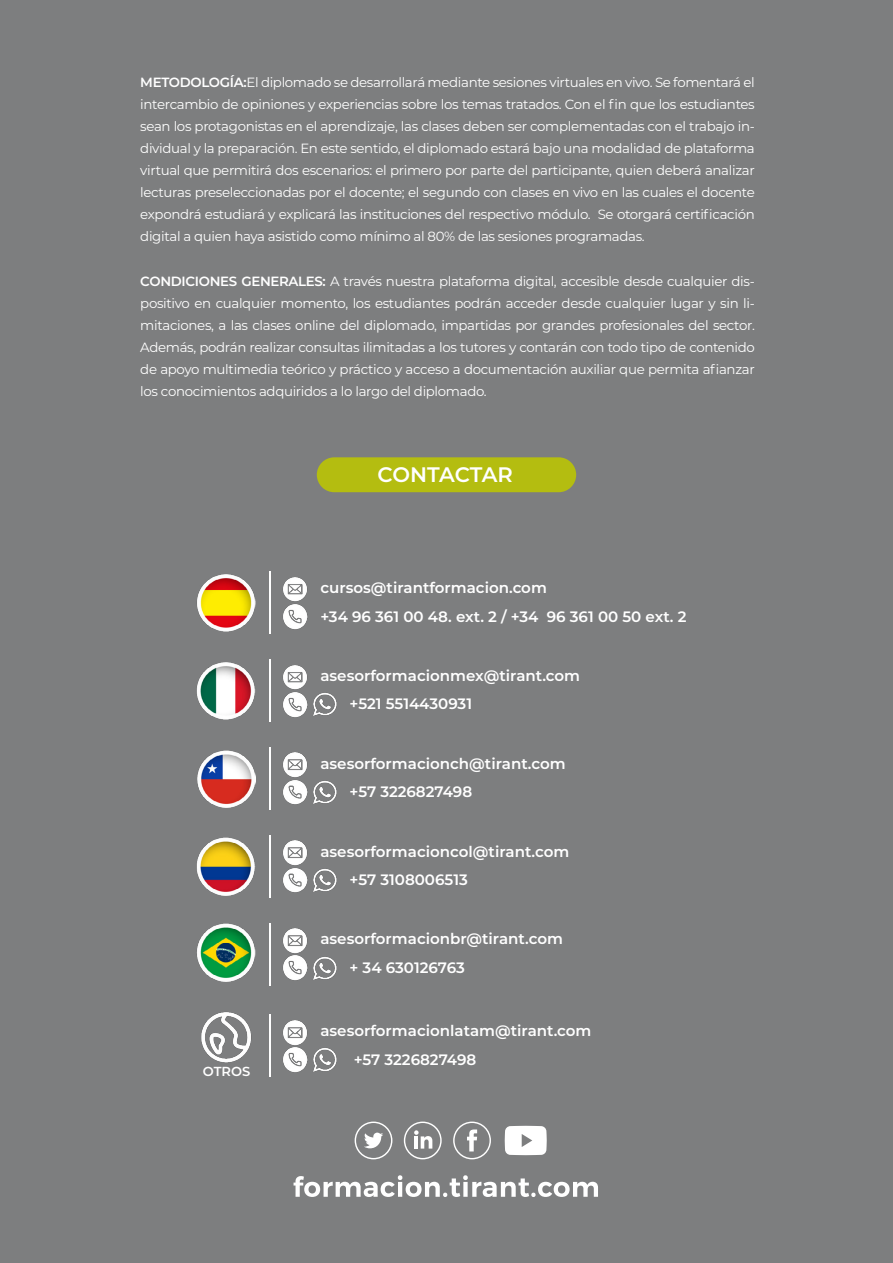
<style>
.page{position:relative;width:893px;height:1263px;background:#7d7e7f}
.page>*{position:absolute;margin:0;border:0;box-sizing:border-box;transform-origin:0 0}
.t1{font:600 21px "Montserrat";letter-spacing:-.01em;color:#fff}
.t2{font:600 15.15px/28.5px "Montserrat";color:#fff}
.t3{font:13.35px/22px "Montserrat";letter-spacing:-.025em;color:#fff;text-align:justify}
.t4{font:600 13.05px "Montserrat";color:#fff}
.s1{font-weight:600}
</style>
<div class="page">
<div style="left:317px;top:457px;width:259px;height:35px;background:#b4bd10;border-radius:17px"></div>
<svg style="left:355px;top:1121px;width:38px;height:39px"></svg>
<svg style="left:404px;top:1121px;width:38px;height:39px"></svg>
<svg style="left:453px;top:1121px;width:38px;height:39px"></svg>
<svg style="left:505px;top:1126px;width:42px;height:29px"></svg>
<svg style="left:294px;top:1175px;width:304px;height:22px"></svg>
<hr style="left:269px;top:747px;width:1px;height:62px;background:#fff">
<img style="left:197px;top:750px;width:58px;height:58px">
<img style="left:283px;top:780px;width:25px;height:24px">
<img style="left:283px;top:752px;width:24px;height:25px">
<img style="left:313px;top:781px;width:24px;height:23px">
<hr style="left:269px;top:923px;width:1px;height:62px;background:#fff">
<img style="left:197px;top:923px;width:58px;height:58px">
<img style="left:283px;top:955px;width:25px;height:25px">
<img style="left:283px;top:928px;width:24px;height:25px">
<img style="left:313px;top:957px;width:24px;height:23px">
<hr style="left:269px;top:571px;width:1px;height:63px;background:#fff">
<img style="left:283px;top:604px;width:25px;height:25px">
<img style="left:283px;top:577px;width:24px;height:24px">
<img style="left:197px;top:574px;width:58px;height:58px">
<hr style="left:269px;top:659px;width:1px;height:63px;background:#fff">
<img style="left:283px;top:665px;width:25px;height:52px">
<img style="left:313px;top:693px;width:24px;height:23px">
<img style="left:197px;top:662px;width:58px;height:58px">
<hr style="left:269px;top:835px;width:1px;height:62px;background:#fff">
<img style="left:283px;top:868px;width:25px;height:24px">
<img style="left:283px;top:840px;width:24px;height:25px">
<img style="left:313px;top:869px;width:24px;height:23px">
<img style="left:197px;top:837px;width:58px;height:58px">
<hr style="left:269px;top:1015px;width:1px;height:62px;background:#fff">
<img style="left:283px;top:1047px;width:25px;height:25px">
<img style="left:283px;top:1020px;width:24px;height:25px">
<img style="left:313px;top:1048px;width:24px;height:24px">
<img style="left:201px;top:1012px;width:50px;height:51px">
<p class="t3" style="left:140px;top:71px;width:616px"><span class="s1">METODOLOGÍA:</span>El diplomado se desarrollará mediante sesiones virtuales en vivo. Se fomentará el intercambio de opiniones y experiencias sobre los temas tratados. Con el fin que los estudiantes sean los protagonistas en el aprendizaje, las clases deben ser complementadas con el trabajo in&shy;dividual y la preparación. En este sentido, el diplomado estará bajo una modalidad de plataforma virtual que permitirá dos escenarios: el primero por parte del participante, quien deberá analizar lecturas preseleccionadas por el docente; el segundo con clases en vivo en las cuales el docente expondrá estudiará y explicará las instituciones del respectivo módulo. Se otorgará certificación digital a quien haya asistido como mínimo al 80% de las sesiones programadas.</p>
<p class="t3" style="left:140px;top:269px;width:616px"><span class="s1">CONDICIONES GENERALES:</span> A través nuestra plataforma digital, accesible desde cualquier dis&shy;positivo en cualquier momento, los estudiantes podrán acceder desde cualquier lugar y sin li&shy;mitaciones, a las clases online del diplomado, impartidas por grandes profesionales del sector.<br>Además, podrán realizar consultas ilimitadas a los tutores y contarán con todo tipo de contenido de apoyo multimedia teórico y práctico y acceso a documentación auxiliar que permita afianzar los conocimientos adquiridos a lo largo del diplomado.</p>
<h1 class="t1" style="left:378px;top:459px;width:137px">CONTACTAR</h1>
<p class="t2" style="left:320px;top:573px;width:368px">cursos@tirantformacion.com<br>+34 96 361 00 48. ext. 2 / +34 96 361 00 50 ext. 2</p>
<p class="t2" style="left:349px;top:660px;width:232px;text-indent:-29px">asesorformacionmex@tirant.com +521 5514430931</p>
<p class="t2" style="left:349px;top:748px;width:218px;text-indent:-29px">asesorformacionch@tirant.com +57 3226827498</p>
<p class="t2" style="left:349px;top:836px;width:221px;text-indent:-29px">asesorformacioncol@tirant.com +57 3108006513</p>
<p class="t4" style="left:203px;top:1062px;width:49px">OTROS</p>
<p class="t2" style="left:349px;top:924px;width:215px;text-indent:-29px">asesorformacionbr@tirant.com + 34 630126763</p>
<p class="t2" style="left:354px;top:1016px;width:239px;text-indent:-33px">asesorformacionlatam@tirant.com +57 3226827498</p>
</div>
